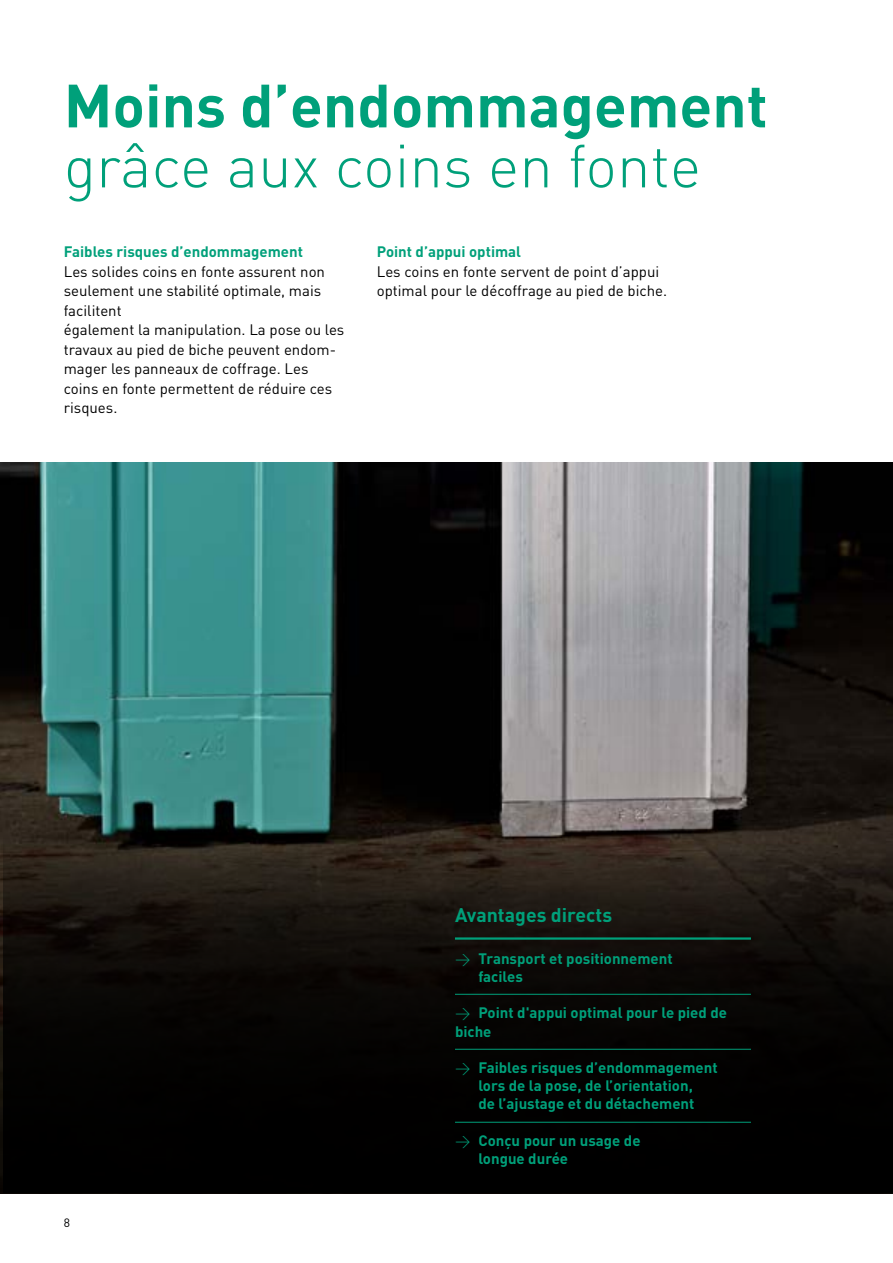
<style>
.page{position:relative;width:893px;height:1263px;background:#fff}
.page>*{position:absolute;margin:0;border:0;box-sizing:border-box;transform-origin:0 0}
.t1{font:700 60px "DIN Pro";color:#00a07a}
.t2{font:300 60px "DIN Pro";color:#00a07a}
.t3{font:700 19.5px "DIN Pro";color:#00a07a}
.t4{font:15px/19.5px "DIN Pro";color:#000}
.t5{font:700 15px/18px "DIN Pro";color:#00a07a}
.t6{font:12px "DIN Pro";color:#000}
.s1{font-weight:300}
</style>
<div class="page">
<img style="left:0;top:462px;width:893px;height:731px">
<svg style="left:3px;top:833px;width:890px;height:360px;background:#0e0b08"></svg>
<hr style="left:455px;top:937px;width:296px;height:3px;background:#00a07a">
<hr style="left:455px;top:994px;width:296px;height:1px;background:#00a07a">
<hr style="left:455px;top:1049px;width:296px;height:1px;background:#00a07a">
<hr style="left:455px;top:1122px;width:296px;height:1px;background:#00a07a">
<h1 class="t1" style="left:64px;top:65px;width:705px">Moins d’endommagement</h1>
<h1 class="t2" style="left:64px;top:125px;width:639px">grâce aux coins en fonte</h1>
<p class="t5" style="left:64px;top:242px;width:241px">Faibles risques d’endommagement</p>
<p class="t4" style="left:64px;top:261px;width:282px">Les solides coins en fonte assurent non seulement une stabilité optimale, mais facilitent<br>également la manipulation. La pose ou les travaux au pied de biche peuvent endom&shy;mager les panneaux de coffrage. Les coins en fonte permettent de réduire ces risques.</p>
<p class="t5" style="left:377px;top:242px;width:146px">Point d’appui optimal</p>
<p class="t4" style="left:377px;top:261px;width:292px">Les coins en fonte servent de point d’appui optimal pour le décoffrage au pied de biche.</p>
<p class="t6" style="left:64px;top:1215px;width:8px">8</p>
<h2 class="t3" style="left:455px;top:901px;width:159px">Avantages directs</h2>
<p class="t5" style="left:478px;top:948px;width:196px;text-indent:-23px"><span class="s1">→</span> Transport et positionnement faciles</p>
<p class="t5" style="left:455px;top:1003px;width:273px"><span class="s1">→</span> Point d'appui optimal pour le pied de biche</p>
<p class="t5" style="left:455px;top:1058px;width:264px;text-align:center"><span class="s1">→</span> Faibles risques d’endommagement lors de la pose, de l’orientation,<br>de l’ajustage et du détachement</p>
<p class="t5" style="left:478px;top:1131px;width:164px;text-indent:-23px"><span class="s1">→</span> Conçu pour un usage de longue durée</p>
</div>
